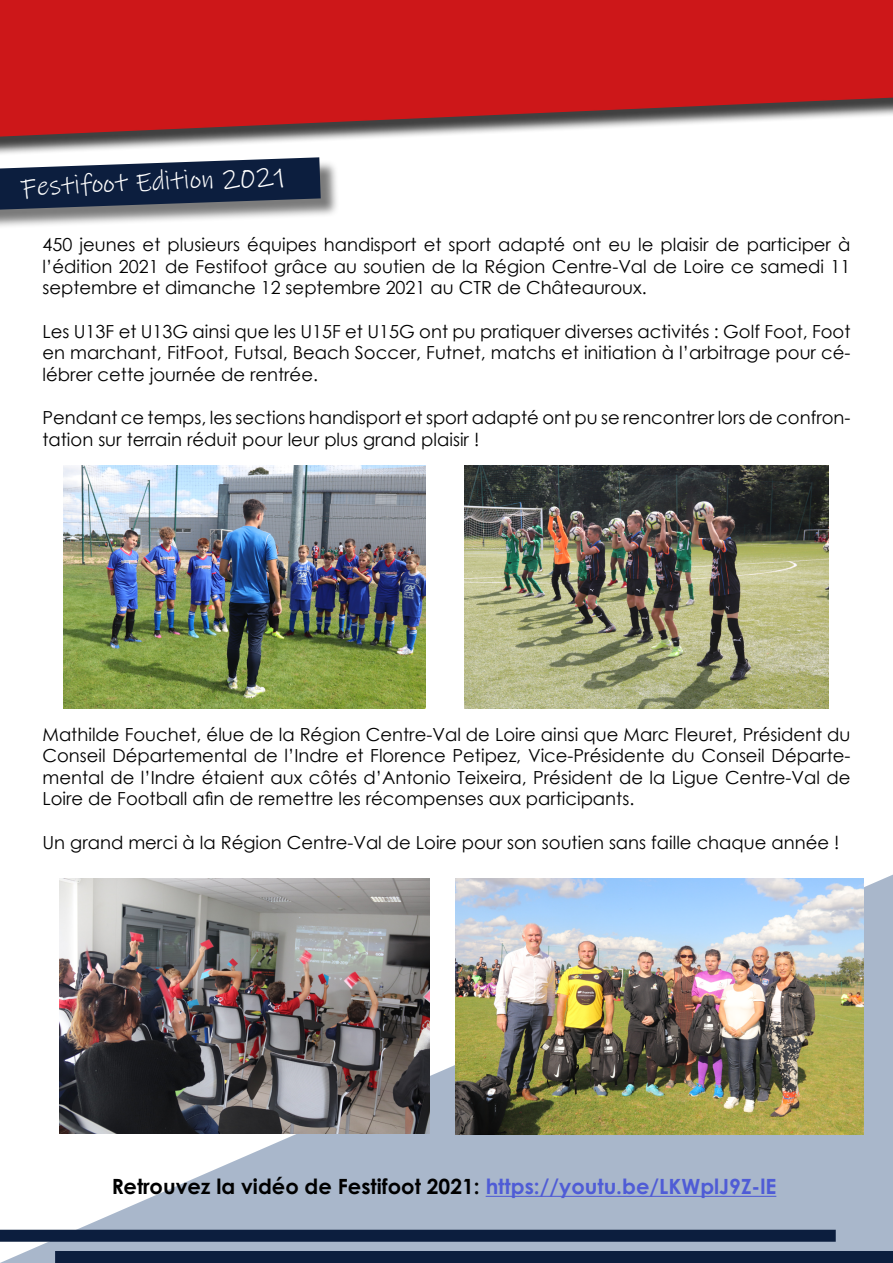
<style>
.page{position:relative;width:893px;height:1263px;background:#fff}
.page>*{position:absolute;margin:0;border:0;box-sizing:border-box;transform-origin:0 0}
.t1{font:27px "Ink Free";color:#fff}
.t2{font:700 21px "Century Gothic Pro";color:#000}
.t3{font:18px/21.6px "Century Gothic";color:#000;text-align:justify}
.s1{color:#4f5cd6}
</style>
<div class="page">
<svg style="left:0;top:874px;width:893px;height:389px;fill:#a9b7cb"></svg>
<svg style="left:0;top:0;width:893px;height:151px;background:#c93c3d"></svg>
<div style="left:0;top:1230px;width:836px;height:12px;background:#0c1e3e"></div>
<div style="left:55px;top:1251px;width:838px;height:12px;background:#0c1e3e"></div>
<div style="left:0;top:160px;width:339px;height:69px;background:#000;opacity:.52"></div>
<svg style="left:0;top:157px;width:321px;height:53px;background:#34425b"></svg>
<hr style="left:486px;top:1196px;width:290px;height:1px;background:#4f5cd6">
<img style="left:64px;top:466px;width:362px;height:242px">
<img style="left:465px;top:466px;width:363px;height:242px">
<img style="left:60px;top:878px;width:369px;height:255px">
<img style="left:455px;top:879px;width:409px;height:255px">
<h1 class="t1" style="left:20px;top:168px;width:267px;rotate:-2deg">Festifoot Edition 2021</h1>
<p class="t3" style="left:42px;top:234px;width:809px">450 jeunes et plusieurs équipes handisport et sport adapté ont eu le plaisir de participer à l’édition 2021 de Festifoot grâce au soutien de la Région Centre-Val de Loire ce samedi 11 septembre et dimanche 12 septembre 2021 au CTR de Châteauroux.</p>
<p class="t3" style="left:42px;top:320px;width:809px">Les U13F et U13G ainsi que les U15F et U15G ont pu pratiquer diverses activités : Golf Foot, Foot en marchant, FitFoot, Futsal, Beach Soccer, Futnet, matchs et initiation à l’arbitrage pour cé&shy;lébrer cette journée de rentrée.</p>
<p class="t3" style="left:42px;top:406px;width:809px">Pendant ce temps, les sections handisport et sport adapté ont pu se rencontrer lors de confron&shy;tation sur terrain réduit pour leur plus grand plaisir !</p>
<p class="t3" style="left:42px;top:723px;width:809px">Mathilde Fouchet, élue de la Région Centre-Val de Loire ainsi que Marc Fleuret, Président du Conseil Départemental de l’Indre et Florence Petipez, Vice-Présidente du Conseil Départe&shy;mental de l’Indre étaient aux côtés d’Antonio Teixeira, Président de la Ligue Centre-Val de Loire de Football afin de remettre les récompenses aux participants.</p>
<p class="t3" style="left:42px;top:831px;width:798px">Un grand merci à la Région Centre-Val de Loire pour son soutien sans faille chaque année !</p>
<p class="t2" style="left:112px;top:1173px;width:666px">Retrouvez la vidéo de Festifoot 2021: <span class="s1">https://youtu.be/LKWplJ9Z-lE</span></p>
</div>
